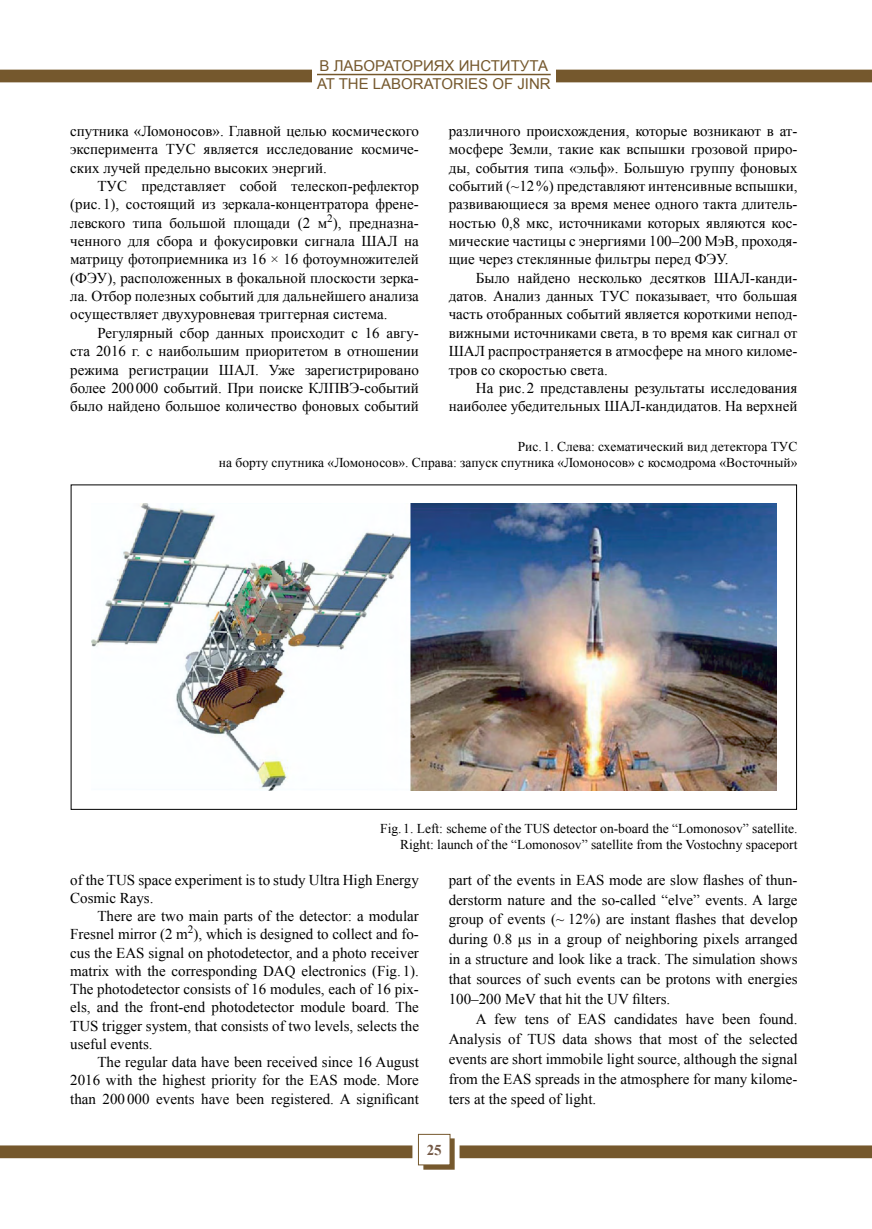
<style>
.page{position:relative;width:872px;height:1229px;background:#fff}
.page>*{position:absolute;margin:0;border:0;box-sizing:border-box;transform-origin:0 0}
.t1{font:15px/18.3px "Times New Roman";color:#000;text-align:justify}
.t2{font:15px/18px "Arial";color:#75582d}
.t3{font:700 15px "Times New Roman";color:#745946}
.t4{font:13.5px/16.2px "Times New Roman";color:#000;text-align:right}
</style>
<div class="page">
<div style="left:0;top:1145px;width:872px;height:13px;background:#75582d"></div>
<div style="left:0;top:70px;width:872px;height:12px;background:#75582d"></div>
<svg style="left:412px;top:1143px;width:47px;height:22px"></svg>
<div style="left:423px;top:1138px;width:31px;height:32px;background:#75582d;border:2px solid #75582d"></div>
<div style="left:418px;top:1134px;width:32px;height:31px;background:#fff"></div>
<div style="left:418px;top:1134px;width:32px;height:31px;border:1px solid #75582d"></div>
<div style="left:312px;top:60px;width:244px;height:29px;background:#fff"></div>
<hr style="left:317px;top:74px;width:234px;height:1px;background:#75582d">
<img style="left:91px;top:503px;width:685px;height:288px">
<p class="t2" style="left:317px;top:57px;width:235px">В ЛАБОРАТОРИЯХ ИНСТИТУТА<br>AT THE LABORATORIES OF JINR</p>
<p class="t1" style="left:70px;top:121px;width:350px">спутника «Ломоносов». Главной целью космического эксперимента ТУС является исследование космиче&shy;ских лучей предельно высоких энергий.</p>
<p class="t1" style="left:70px;top:177px;width:350px;text-indent:27px">ТУС представляет собой телескоп-рефлектор (рис. 1), состоящий из зеркала-концентратора френе&shy;левского типа большой площади (2 м<sup>2</sup>), предназна&shy;ченного для сбора и фокусировки сигнала ШАЛ на матрицу фотоприемника из 16 × 16 фотоумножителей (ФЭУ), расположенных в фокальной плоскости зерка&shy;ла. Отбор полезных событий для дальнейшего анализа осуществляет двухуровневая триггерная система.</p>
<p class="t1" style="left:70px;top:323px;width:350px;text-indent:27px">Регулярный сбор данных происходит с 16 авгу&shy;ста 2016 г. с наибольшим приоритетом в отношении режима регистрации ШАЛ. Уже зарегистрировано более 200000 событий. При поиске КЛПВЭ-событий было найдено большое количество фоновых событий</p>
<p class="t1" style="left:449px;top:121px;width:350px">различного происхождения, которые возникают в ат&shy;мосфере Земли, такие как вспышки грозовой приро&shy;ды, события типа «эльф». Большую группу фоновых событий (~12%) представляют интенсивные вспышки, развивающиеся за время менее одного такта длитель&shy;ностью 0,8 мкс, источниками которых являются кос&shy;мические частицы с энергиями 100–200 МэВ, проходя&shy;щие через стеклянные фильтры перед ФЭУ.</p>
<p class="t1" style="left:449px;top:268px;width:350px;text-indent:27px">Было найдено несколько десятков ШАЛ-канди&shy;датов. Анализ данных ТУС показывает, что большая часть отобранных событий является короткими непод&shy;вижными источниками света, в то время как сигнал от ШАЛ распространяется в атмосфере на много киломе&shy;тров со скоростью света.</p>
<p class="t1" style="left:449px;top:378px;width:350px;text-align:right">На рис. 2 представлены результаты исследования наиболее убедительных ШАЛ-кандидатов. На верхней</p>
<p class="t4" style="left:219px;top:438px;width:580px">Рис. 1. Слева: схематический вид детектора ТУС<br>на борту спутника «Ломоносов». Справа: запуск спутника «Ломоносов» с космодрома «Восточный»</p>
<p class="t4" style="left:380px;top:820px;width:419px">Fig. 1. Left: scheme of the TUS detector on-board the “Lomonosov” satellite.<br>Right: launch of the “Lomonosov” satellite from the Vostochny spaceport</p>
<p class="t1" style="left:70px;top:870px;width:350px">of the TUS space experiment is to study Ultra High Energy<br>Cosmic Rays.</p>
<p class="t1" style="left:70px;top:907px;width:350px;text-indent:27px">There are two main parts of the detector: a modular Fresnel mirror (2 m<sup>2</sup>), which is designed to collect and fo&shy;cus the EAS signal on photodetector, and a photo receiver matrix with the corresponding DAQ electronics (Fig.1).<br>The photodetector consists of 16 modules, each of 16 pix&shy;els, and the front-end photodetector module board. The TUS trigger system, that consists of two levels, selects the useful events.</p>
<p class="t1" style="left:70px;top:1053px;width:350px;text-indent:27px">The regular data have been received since 16 August 2016 with the highest priority for the EAS mode. More than 200000 events have been registered. A significant</p>
<p class="t1" style="left:449px;top:869px;width:350px;line-height:20px">part of the events in EAS mode are slow flashes of thun&shy;derstorm nature and the so-called “elve” events. A large group of events (~ 12%) are instant flashes that develop during 0.8 μs in a group of neighboring pixels arranged in a structure and look like a track. The simulation shows that sources of such events can be protons with energies 100–200 MeV that hit the UV filters.</p>
<p class="t1" style="left:449px;top:1009px;width:350px;line-height:20px;text-indent:27px">A few tens of EAS candidates have been found.<br>Analysis of TUS data shows that most of the selected events are short immobile light source, although the signal from the EAS spreads in the atmosphere for many kilome&shy;ters at the speed of light.</p>
<p class="t3" style="left:427px;top:1139px;width:16px">25</p>
</div>
